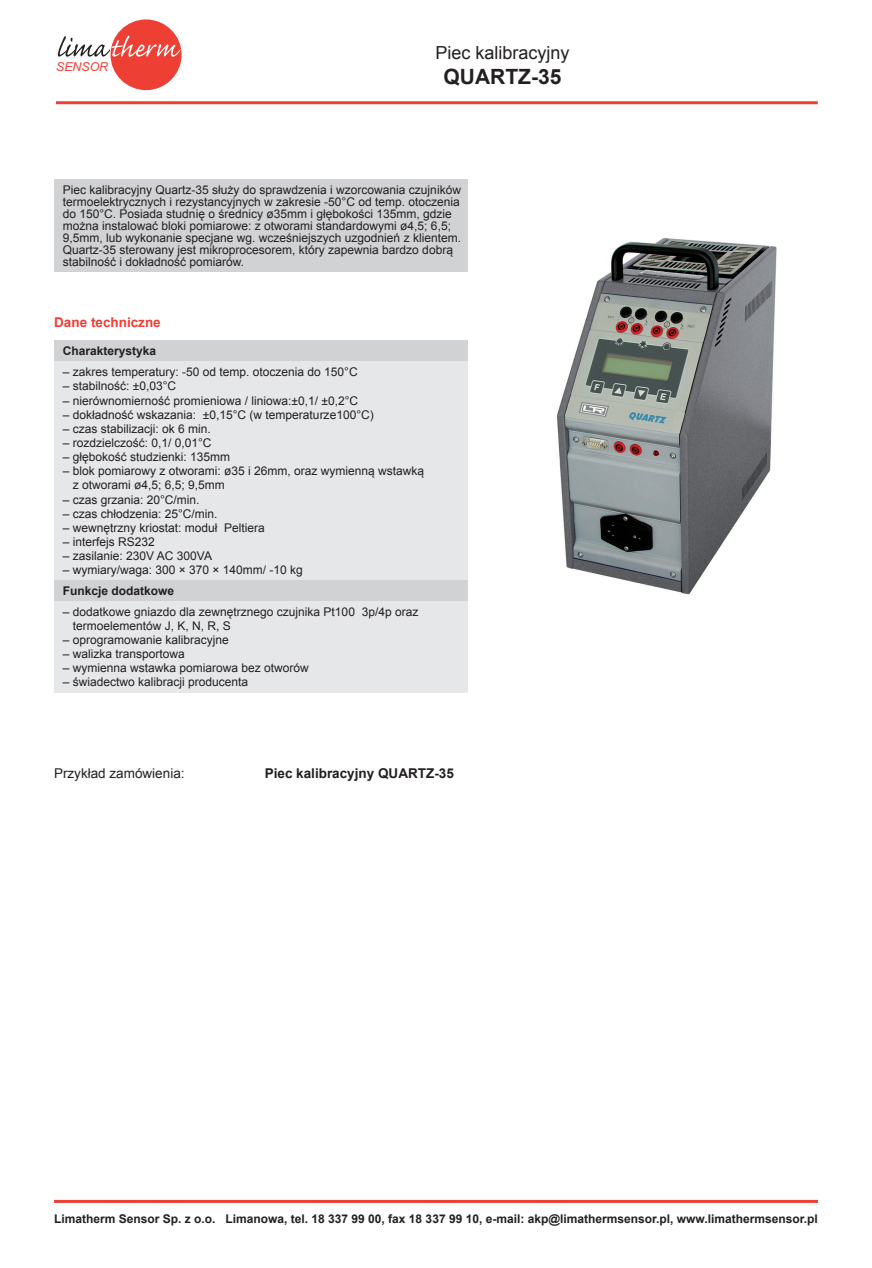
<style>
.page{position:relative;width:872px;height:1268px;background:#fff}
.page>*{position:absolute;margin:0;border:0;box-sizing:border-box;transform-origin:0 0}
.t1{font:700 21px "Arial";color:#231f20}
.t2{font:18px "Arial";color:#231f20}
.t3{font:700 13.5px "Arial";color:#231f20}
.t4{font:13.5px "Arial";color:#231f20}
.t5{font:700 13.5px "Arial";color:#ee3e34}
.t6{font:italic 12.3px "Arial";color:#ee3f34}
.t7{font:12px/12px "Arial";color:#231f20}
.t8{font:700 12px "Arial";color:#231f20}
</style>
<div class="page">
<hr style="left:54px;top:1199px;width:764px;height:3px;background:#ee3f34">
<div style="left:110px;top:19px;width:72px;height:71px;background:#ee3f34;border-radius:50%"></div>
<svg style="left:58px;top:36px;width:123px;height:21px"></svg>
<hr style="left:56px;top:101px;width:761px;height:3px;background:#ee3f34">
<div style="left:54px;top:340px;width:414px;height:21px;background:#d1d2d4"></div>
<div style="left:54px;top:361px;width:414px;height:219px;background:#e6e7e9"></div>
<div style="left:54px;top:580px;width:414px;height:21px;background:#d1d2d4"></div>
<div style="left:54px;top:601px;width:414px;height:91px;background:#e6e7e9"></div>
<div style="left:54px;top:179px;width:414px;height:93px;background:#d1d2d4"></div>
<img style="left:556px;top:238px;width:221px;height:357px">
<p class="t6" style="left:56px;top:58px;width:54px">SENSOR</p>
<h2 class="t2" style="left:435px;top:41px;width:136px">Piec kalibracyjny</h2>
<h1 class="t1" style="left:443px;top:63px;width:119px">QUARTZ-35</h1>
<p class="t7" style="left:63px;top:184px;width:400px">Piec kalibracyjny Quartz-35 służy do sprawdzenia i wzorcowania czujników termoelektrycznych i rezystancyjnych w zakresie -50°C od temp. otoczenia do 150°C. Posiada studnię o średnicy ø35mm i głębokości 135mm, gdzie można instalować bloki pomiarowe: z otworami standardowymi ø4,5; 6,5; 9,5mm, lub wykonanie specjane wg. wcześniejszych uzgodnień z klientem.<br>Quartz-35 sterowany jest mikroprocesorem, który zapewnia bardzo dobrą stabilność i dokładność pomiarów.</p>
<p class="t5" style="left:54px;top:313px;width:108px">Dane techniczne</p>
<p class="t8" style="left:63px;top:342px;width:95px">Charakterystyka</p>
<p class="t7" style="left:63px;top:366px;width:296px">– zakres temperatury: -50 od temp. otoczenia do 150°C</p>
<p class="t7" style="left:63px;top:380px;width:115px">– stabilność: ±0,03°C</p>
<p class="t7" style="left:63px;top:394px;width:297px">– nierównomierność promieniowa / liniowa:±0,1/ ±0,2°C</p>
<p class="t7" style="left:63px;top:408px;width:312px">– dokładność wskazania: ±0,15°C (w temperaturze100°C)</p>
<p class="t7" style="left:63px;top:422px;width:150px">– czas stabilizacji: ok 6 min.</p>
<p class="t7" style="left:63px;top:437px;width:150px">– rozdzielczość: 0,1/ 0,01°C</p>
<p class="t7" style="left:63px;top:451px;width:169px">– głębokość studzienki: 135mm</p>
<p class="t7" style="left:73px;top:464px;width:353px;line-height:14.1px;text-indent:-10px">– blok pomiarowy z otworami: ø35 i 26mm, oraz wymienną wstawką z otworami ø4,5; 6,5; 9,5mm</p>
<p class="t7" style="left:63px;top:493px;width:138px">– czas grzania: 20°C/min.</p>
<p class="t7" style="left:63px;top:507px;width:156px">– czas chłodzenia: 25°C/min.</p>
<p class="t7" style="left:63px;top:521px;width:204px">– wewnętrzny kriostat: moduł Peltiera</p>
<p class="t7" style="left:63px;top:535px;width:94px">– interfejs RS232</p>
<p class="t7" style="left:63px;top:550px;width:151px">– zasilanie: 230V AC 300VA</p>
<p class="t7" style="left:63px;top:564px;width:242px">– wymiary/waga: 300 × 370 × 140mm/ -10 kg</p>
<p class="t8" style="left:63px;top:582px;width:113px">Funkcje dodatkowe</p>
<p class="t7" style="left:73px;top:604px;width:347px;line-height:14.1px;text-indent:-10px">– dodatkowe gniazdo dla zewnętrznego czujnika Pt100 3p/4p oraz termoelementów J, K, N, R, S</p>
<p class="t7" style="left:63px;top:633px;width:168px">– oprogramowanie kalibracyjne</p>
<p class="t7" style="left:63px;top:648px;width:124px">– walizka transportowa</p>
<p class="t7" style="left:63px;top:662px;width:248px">– wymienna wstawka pomiarowa bez otworów</p>
<p class="t7" style="left:63px;top:676px;width:187px">– świadectwo kalibracji producenta</p>
<p class="t4" style="left:54px;top:764px;width:132px">Przykład zamówienia:</p>
<p class="t3" style="left:265px;top:764px;width:191px">Piec kalibracyjny QUARTZ-35</p>
<p class="t8" style="left:54px;top:1209px;width:765px">Limatherm Sensor Sp. z o.o. Limanowa, tel. 18 337 99 00, fax 18 337 99 10, e-mail: akp@limathermsensor.pl, www.limathermsensor.pl</p>
</div>
